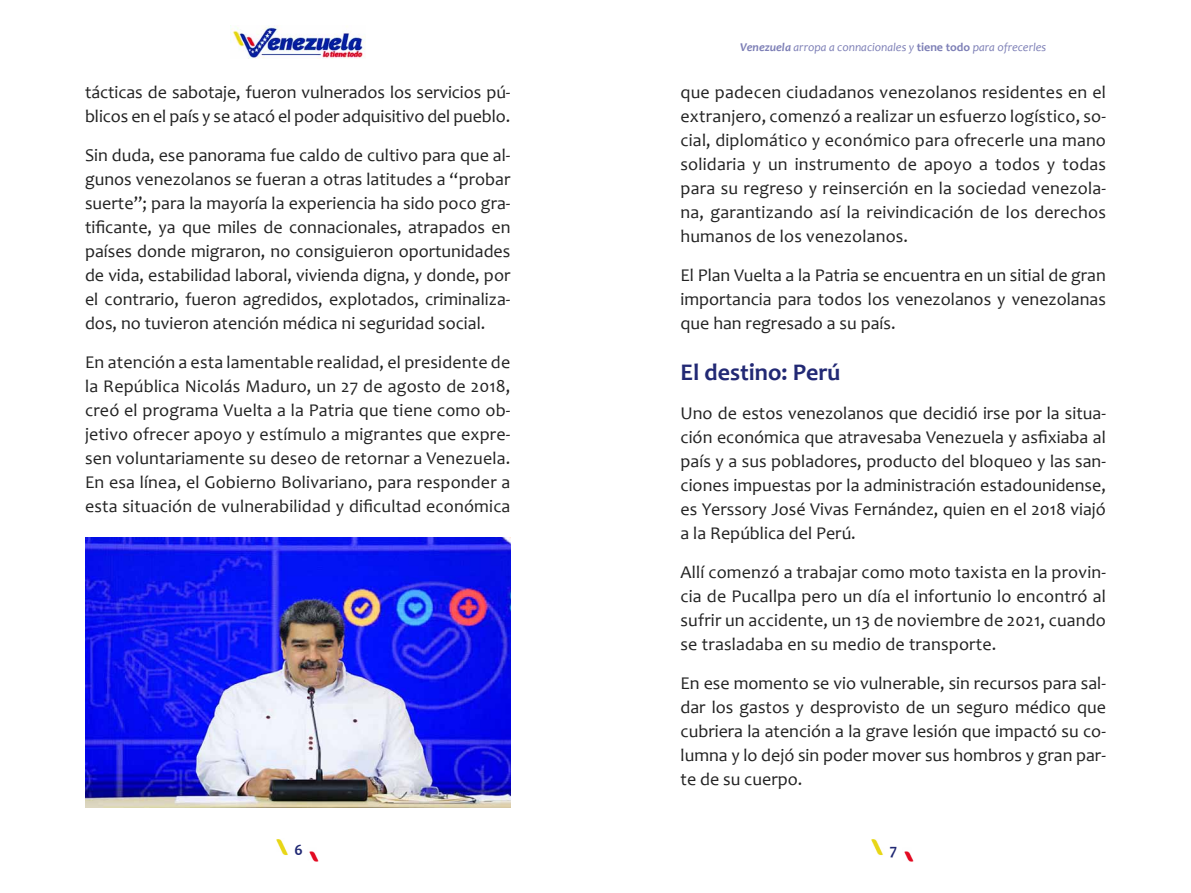
<style>
.page{position:relative;width:1191px;height:893px;background:#fff}
.page>*{position:absolute;margin:0;border:0;box-sizing:border-box;transform-origin:0 0}
.t1{font:700 24px "Candara";color:#222974}
.t2{font:18px/24px "Candara";color:#222;text-align:justify}
.t3{font:700 15.75px "Candara";color:#202873}
.t4{font:italic 12px "Candara";color:#7d7fb6}
.s1{font-weight:700}
.s2{font-weight:700;font-style:normal}
</style>
<div class="page">
<img style="left:277px;top:839px;width:41px;height:23px">
<img style="left:872px;top:839px;width:41px;height:23px">
<img style="left:230px;top:26px;width:135px;height:33px">
<img style="left:85px;top:538px;width:425px;height:269px">
<p class="t2" style="left:85px;top:80px;width:427px">tácticas de sabotaje, fueron vulnerados los servicios pú&shy;blicos en el país y se atacó el poder adquisitivo del pueblo.</p>
<p class="t2" style="left:85px;top:143px;width:427px">Sin duda, ese panorama fue caldo de cultivo para que al&shy;gunos venezolanos se fueran a otras latitudes a “probar suerte”; para la mayoría la experiencia ha sido poco gra&shy;tificante, ya que miles de connacionales, atrapados en países donde migraron, no consiguieron oportunidades de vida, estabilidad laboral, vivienda digna, y donde, por el contrario, fueron agredidos, explotados, criminaliza&shy;dos, no tuvieron atención médica ni seguridad social.</p>
<p class="t2" style="left:85px;top:350px;width:427px">En atención a esta lamentable realidad, el presidente de la República Nicolás Maduro, un 27 de agosto de 2018, creó el programa Vuelta a la Patria que tiene como ob&shy;jetivo ofrecer apoyo y estímulo a migrantes que expre&shy;sen voluntariamente su deseo de retornar a Venezuela.<br>En esa línea, el Gobierno Bolivariano, para responder a esta situación de vulnerabilidad y dificultad económica</p>
<p class="t4" style="left:740px;top:40px;width:307px"><span class="s1">Venezuela</span> arropa a connacionales y <span class="s2">tiene todo</span> para ofrecerles</p>
<p class="t2" style="left:680px;top:80px;width:427px">que padecen ciudadanos venezolanos residentes en el extranjero, comenzó a realizar un esfuerzo logístico, so&shy;cial, diplomático y económico para ofrecerle una mano solidaria y un instrumento de apoyo a todos y todas para su regreso y reinserción en la sociedad venezola&shy;na, garantizando así la reivindicación de los derechos humanos de los venezolanos.</p>
<p class="t2" style="left:680px;top:263px;width:427px">El Plan Vuelta a la Patria se encuentra en un sitial de gran importancia para todos los venezolanos y venezolanas que han regresado a su país.</p>
<h1 class="t1" style="left:680px;top:357px;width:162px">El destino: Perú</h1>
<p class="t2" style="left:680px;top:401px;width:427px">Uno de estos venezolanos que decidió irse por la situa&shy;ción económica que atravesaba Venezuela y asfixiaba al país y a sus pobladores, producto del bloqueo y las san&shy;ciones impuestas por la administración estadounidense, es Yerssory José Vivas Fernández, quien en el 2018 viajó a la República del Perú.</p>
<p class="t2" style="left:680px;top:560px;width:427px">Allí comenzó a trabajar como moto taxista en la provin&shy;cia de Pucallpa pero un día el infortunio lo encontró al sufrir un accidente, un 13 de noviembre de 2021, cuando se trasladaba en su medio de transporte.</p>
<p class="t2" style="left:680px;top:671px;width:427px">En ese momento se vio vulnerable, sin recursos para sal&shy;dar los gastos y desprovisto de un seguro médico que cubriera la atención a la grave lesión que impactó su co&shy;lumna y lo dejó sin poder mover sus hombros y gran par&shy;te de su cuerpo.</p>
<p class="t3" style="left:294px;top:840px;width:10px">6</p>
<p class="t3" style="left:890px;top:840px;width:9px">7</p>
</div>
